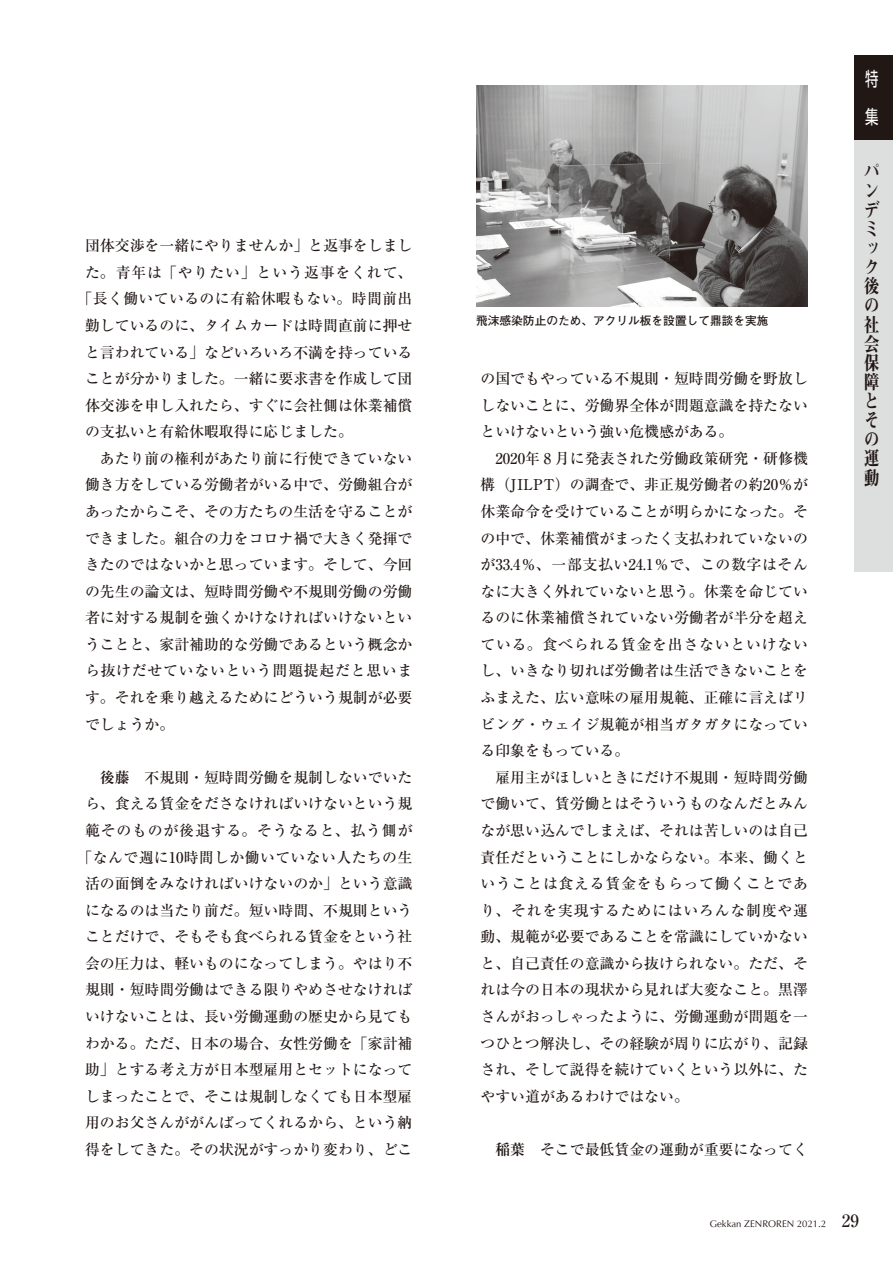
<style>
.page{position:relative;width:893px;height:1263px;background:#fff}
.page>*{position:absolute;margin:0;border:0;box-sizing:border-box;transform-origin:0 0}
.t1{font:19.2px/19.2px "Midashi Min Pro MA31";color:#211715;scale:.8 1}
.t2{font:19.2px/38.2px "Shin Go Pro";color:#fff;scale:.7 1}
.t3{font:500 16.95px "Ryumin Pro";color:#211715}
.本文_リュウミン14Q_数字一桁全角{font:500 14.85px/26.5px "Ryumin Pro";color:#211715;text-align:justify}
.本文_リュウミン14Q_数字一桁全角-2{font:500 14.85px "Ryumin Pro";letter-spacing:.025em;color:#211715}
.本文_リュウミン14Q_数字一桁全角-3{font:500 14.85px "Ryumin Pro";letter-spacing:.06em;color:#211715}
.キャップ_数字一桁全角{font:700 11.7px "Futo Go B101 Pro";color:#211715}
.t4{font:9.6px "Optima";color:#211715}
.s1{font-weight:700}
</style>
<div class="page">
<div style="left:855px;top:55px;width:38px;height:85px;background:#211715"></div>
<div style="left:855px;top:140px;width:38px;height:432px;background:#dddede"></div>
<img style="left:476px;top:85px;width:332px;height:221px">
<p class="本文_リュウミン14Q_数字一桁全角" style="left:85px;top:231px;width:329px">団体交渉を一緒にやりませんか」と返事をしまし</p>
<p class="本文_リュウミン14Q_数字一桁全角-3" style="left:85px;top:261px;width:329px">た。青年は「やりたい」という返事をくれて、</p>
<p class="本文_リュウミン14Q_数字一桁全角-2" style="left:78px;top:287px;width:336px">「長く働いているのに有給休暇もない。時間前出</p>
<p class="本文_リュウミン14Q_数字一桁全角" style="left:85px;top:311px;width:329px">勤しているのに、タイムカードは時間直前に押せ</p>
<p class="本文_リュウミン14Q_数字一桁全角" style="left:85px;top:338px;width:329px">と言われている」などいろいろ不満を持っている</p>
<p class="本文_リュウミン14Q_数字一桁全角" style="left:85px;top:364px;width:329px">ことが分かりました。一緒に要求書を作成して団</p>
<p class="本文_リュウミン14Q_数字一桁全角" style="left:85px;top:391px;width:329px">体交渉を申し入れたら、すぐに会社側は休業補償</p>
<p class="本文_リュウミン14Q_数字一桁全角" style="left:85px;top:417px;width:269px">の支払いと有給休暇取得に応じました。</p>
<p class="本文_リュウミン14Q_数字一桁全角" style="left:85px;top:444px;width:329px">　あたり前の権利があたり前に行使できていない働き方をしている労働者がいる中で、労働組合があったからこそ、その方たちの生活を守ることができました。組合の力をコロナ禍で大きく発揮できたのではないかと思っています。そして、今回の先生の論文は、短時間労働や不規則労働の労働者に対する規制を強くかけなければいけないということと、家計補助的な労働であるという概念から抜けだせていないという問題提起だと思います。それを乗り越えるためにどういう規制が必要でしょうか。</p>
<p class="本文_リュウミン14Q_数字一桁全角" style="left:78px;top:763px;width:336px;text-align:right"><span class="s1">後藤</span>　不規則・短時間労働を規制しないでいた<br>ら、食える賃金をださなければいけないという規範そのものが後退する。そうなると、払う側が「なんで週に10時間しか働いていない人たちの生活の面倒をみなければいけないのか」という意識になるのは当たり前だ。短い時間、不規則ということだけで、そもそも食べられる賃金をという社会の圧力は、軽いものになってしまう。やはり不規則・短時間労働はできる限りやめさせなければいけないことは、長い労働運動の歴史から見てもわかる。ただ、日本の場合、女性労働を「家計補助」とする考え方が日本型雇用とセットになってしまったことで、そこは規制しなくても日本型雇用のお父さんががんばってくれるから、という納得をしてきた。その状況がすっかり変わり、どこ</p>
<p class="キャップ_数字一桁全角" style="left:476px;top:311px;width:294px">飛沫感染防止のため、アクリル板を設置して鼎談を実施</p>
<p class="本文_リュウミン14Q_数字一桁全角" style="left:480px;top:364px;width:329px">の国でもやっている不規則・短時間労働を野放ししないことに、労働界全体が問題意識を持たないといけないという強い危機感がある。</p>
<p class="本文_リュウミン14Q_数字一桁全角" style="left:480px;top:444px;width:329px">　2020年８月に発表された労働政策研究・研修機構（JILPT）の調査で、非正規労働者の約20％が休業命令を受けていることが明らかになった。その中で、休業補償がまったく支払われていないのが33.4％、一部支払い24.1％で、この数字はそんなに大きく外れていないと思う。休業を命じているのに休業補償されていない労働者が半分を超えている。食べられる賃金を出さないといけないし、いきなり切れば労働者は生活できないことをふまえた、広い意味の雇用規範、正確に言えばリビング・ウェイジ規範が相当ガタガタになっている印象をもっている。</p>
<p class="本文_リュウミン14Q_数字一桁全角" style="left:480px;top:763px;width:329px">　雇用主がほしいときにだけ不規則・短時間労働で働いて、賃労働とはそういうものなんだとみんなが思い込んでしまえば、それは苦しいのは自己責任だということにしかならない。本来、働くということは食える賃金をもらって働くことであり、それを実現するためにはいろんな制度や運動、規範が必要であることを常識にしていかないと、自己責任の意識から抜けられない。ただ、それは今の日本の現状から見れば大変なこと。黒澤さんがおっしゃったように、労働運動が問題を一つひとつ解決し、その経験が周りに広がり、記録され、そして説得を続けていくという以外に、たやすい道があるわけではない。</p>
<p class="本文_リュウミン14Q_数字一桁全角" style="left:495px;top:1135px;width:314px"><span class="s1">稲葉</span>　そこで最低賃金の運動が重要になってく</p>
<p class="t2" style="left:865px;top:57px;width:20px">特集</p>
<p class="t1" style="left:864px;top:160px;width:21px">パンデミック後の社会保障とその運動</p>
<p class="t4" style="left:710px;top:1218px;width:118px">Gekkan ZENROREN 2021.2</p>
<p class="t3" style="left:842px;top:1207px;width:19px">29</p>
</div>
